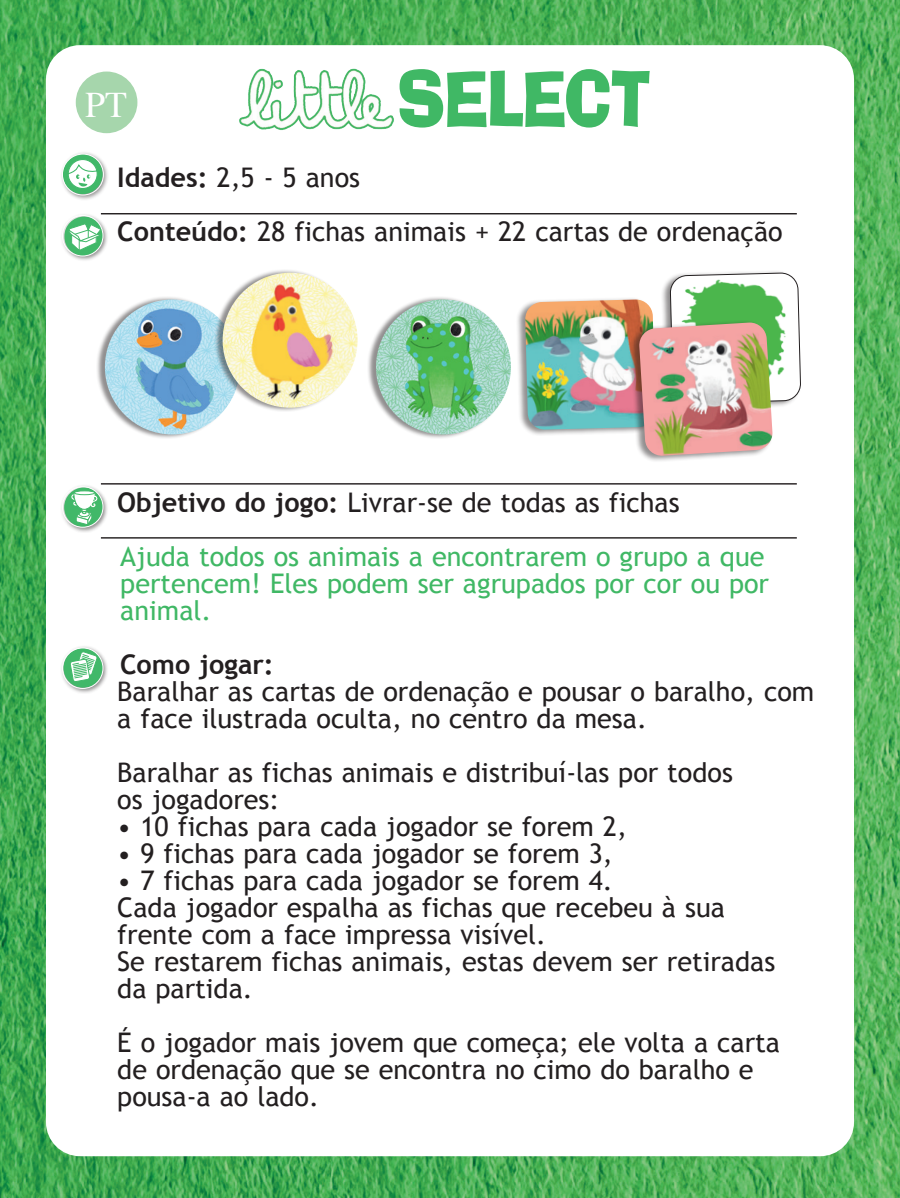
<style>
.page{position:relative;width:900px;height:1198px;background:#fff}
.page>*{position:absolute;margin:0;border:0;box-sizing:border-box;transform-origin:0 0}
.t1{font:74.4px "Ad Lib BT";letter-spacing:-.02em;color:#40b865;scale:.83 1}
.t2{font:36px "Times";color:#fff}
.Normal_e{font:27px/27px "Trebuchet MS";color:#231f20}
.Normal_e-2{font:27px/27px "Trebuchet MS";color:#40b865}
.Normal_e-3{font:700 27px "Trebuchet MS";color:#231f20}
.s1{font-weight:700}
</style>
<div class="page">
<img style="left:0;top:0;width:900px;height:1197px">
<div style="left:46px;top:45px;width:808px;height:1111px;background:#fff;border-radius:34px"></div>
<hr style="left:101px;top:213px;width:696px;height:1px;background:#231f20">
<hr style="left:101px;top:483px;width:696px;height:1px;background:#231f20">
<hr style="left:101px;top:537px;width:696px;height:1px;background:#231f20">
<div style="left:60px;top:213px;width:48px;height:48px;background:#231f20;opacity:.5"></div>
<div style="left:62px;top:215px;width:41px;height:41px;border:1px solid #fff;border-radius:50%"></div>
<div style="left:60px;top:484px;width:48px;height:48px;background:#231f20;opacity:.5"></div>
<svg style="left:64px;top:487px;width:39px;height:40px"></svg>
<svg style="left:70px;top:492px;width:29px;height:35px"></svg>
<svg style="left:74px;top:491px;width:21px;height:4px"></svg>
<div style="left:74px;top:490px;width:21px;height:5px;border:1px solid #41b869;border-radius:50%"></div>
<div style="left:62px;top:486px;width:41px;height:41px;border:1px solid #fff;border-radius:50%"></div>
<div style="left:60px;top:645px;width:48px;height:49px;background:#231f20;opacity:.5"></div>
<svg style="left:63px;top:648px;width:40px;height:40px"></svg>
<div style="left:62px;top:647px;width:41px;height:42px;border:1px solid #fff;border-radius:50%"></div>
<div style="left:60px;top:151px;width:49px;height:50px;background:#231f20;opacity:.5"></div>
<div style="left:63px;top:154px;width:40px;height:40px;background:#41b869;border-radius:50%"></div>
<div style="left:68px;top:159px;width:30px;height:30px;border:1px solid #41b869;border-radius:50%"></div>
<svg style="left:67px;top:158px;width:31px;height:29px"></svg>
<svg style="left:64px;top:213px;width:39px;height:43px"></svg>
<div style="left:62px;top:154px;width:42px;height:41px;border:1px solid #fff;border-radius:50%"></div>
<div style="left:661px;top:270px;width:140px;height:140px;background:#231f20;opacity:.5"></div>
<svg style="left:670px;top:273px;width:131px;height:130px"></svg>
<div style="left:516px;top:297px;width:139px;height:139px;background:#231f20;opacity:.5"></div>
<img style="left:525px;top:299px;width:130px;height:131px">
<div style="left:630px;top:320px;width:143px;height:143px;background:#231f20;opacity:.5"></div>
<img style="left:639px;top:322px;width:134px;height:134px">
<div style="left:76px;top:72px;width:61px;height:61px;background:#a6d6ac;border-radius:50%"></div>
<img style="left:239px;top:68px;width:155px;height:62px">
<div style="left:96px;top:296px;width:142px;height:143px;background:#231f20;opacity:.5"></div>
<img style="left:105px;top:299px;width:135px;height:135px;border-radius:67px">
<div style="left:213px;top:269px;width:143px;height:143px;background:#231f20;opacity:.5"></div>
<img style="left:222px;top:273px;width:136px;height:135px">
<div style="left:367px;top:296px;width:142px;height:143px;background:#231f20;opacity:.5"></div>
<img style="left:376px;top:299px;width:135px;height:135px;border-radius:67px">
<svg style="left:0;top:0;width:5px;height:5px"></svg>
<svg style="left:0;top:1192px;width:5px;height:6px"></svg>
<svg style="left:895px;top:0;width:5px;height:5px"></svg>
<svg style="left:895px;top:1192px;width:5px;height:6px"></svg>
<p class="t2" style="left:85px;top:71px;width:44px">PT</p>
<p class="t1" style="left:397px;top:51px;width:307px">SELECT</p>
<p class="Normal_e" style="left:117px;top:165px;width:244px"><span class="s1">Idades:</span> 2,5 - 5 anos</p>
<p class="Normal_e" style="left:117px;top:219px;width:667px"><span class="s1">Conteúdo:</span> 28 fichas animais + 22 cartas de ordenação</p>
<p class="Normal_e" style="left:117px;top:489px;width:564px"><span class="s1">Objetivo do jogo:</span> Livrar-se de todas as fichas</p>
<p class="Normal_e-2" style="left:120px;top:543px;width:650px">Ajuda todos os animais a encontrarem o grupo a que pertencem! Eles podem ser agrupados por cor ou por animal.</p>
<p class="Normal_e-3" style="left:120px;top:647px;width:155px">Como jogar:</p>
<p class="Normal_e" style="left:117px;top:678px;width:698px">Baralhar as cartas de ordenação e pousar o baralho, com</p>
<p class="Normal_e" style="left:117px;top:705px;width:531px">a face ilustrada oculta, no centro da mesa.</p>
<p class="Normal_e" style="left:117px;top:759px;width:617px">Baralhar as fichas animais e distribuí-las por todos</p>
<p class="Normal_e" style="left:117px;top:786px;width:164px">os jogadores:</p>
<p class="Normal_e" style="left:117px;top:813px;width:511px">• 10 fichas para cada jogador se forem 2,</p>
<p class="Normal_e" style="left:117px;top:840px;width:497px">• 9 fichas para cada jogador se forem 3,</p>
<p class="Normal_e" style="left:117px;top:867px;width:497px">• 7 fichas para cada jogador se forem 4.</p>
<p class="Normal_e" style="left:117px;top:894px;width:609px">Cada jogador espalha as fichas que recebeu à sua frente com a face impressa visível.</p>
<p class="Normal_e" style="left:117px;top:948px;width:659px">Se restarem fichas animais, estas devem ser retiradas da partida.</p>
<p class="Normal_e" style="left:117px;top:1029px;width:664px">É o jogador mais jovem que começa; ele volta a carta</p>
<p class="Normal_e" style="left:117px;top:1056px;width:638px">de ordenação que se encontra no cimo do baralho e pousa-a ao lado.</p>
</div>
